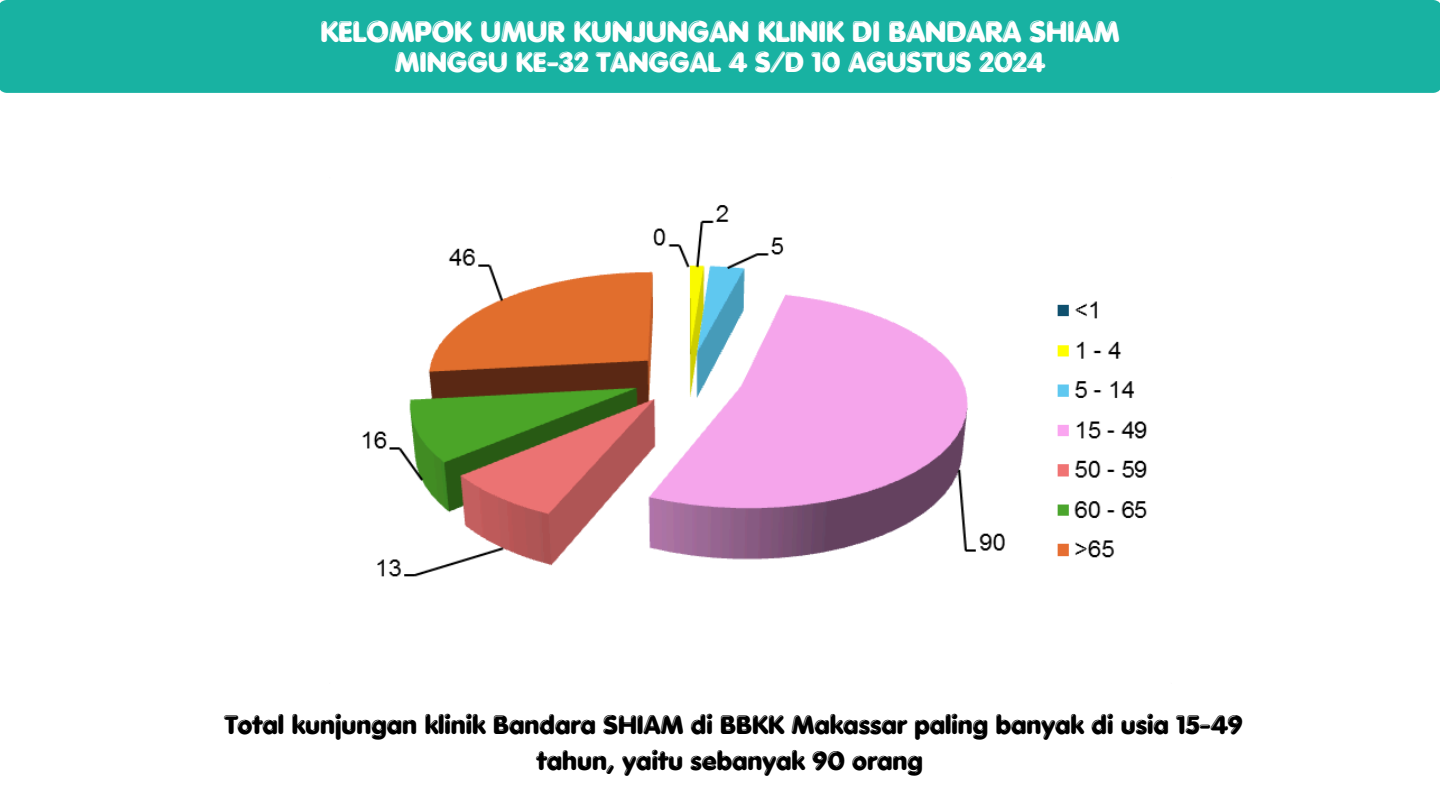
<style>
.page{position:relative;width:1440px;height:810px;background:#fff}
.page>*{position:absolute;margin:0;border:0;box-sizing:border-box;transform-origin:0 0}
.t1{font:29.2px "VAG Rounded Next Shine";color:#fff}
.t2{font:27.9px "VAG Rounded Next Shine";color:#fff}
.t3{font:26px/36px "VAG Rounded Next Shine";color:#000;text-align:center}
</style>
<div class="page">
<div style="left:0;top:0;width:1440px;height:93px;background:#18b2a2"></div>
<img style="left:362px;top:205px;width:785px;height:372px">
<h1 class="t1" style="left:320px;top:11px;width:801px">KELOMPOK UMUR KUNJUNGAN KLINIK DI BANDARA SHIAM</h1>
<h1 class="t2" style="left:395px;top:43px;width:652px">MINGGU KE-32 TANGGAL 4 S/D 10 AGUSTUS 2024</h1>
<p class="t3" style="left:225px;top:707px;width:1019px">Total kunjungan klinik Bandara SHIAM di BBKK Makassar paling banyak di usia 15-49 tahun, yaitu sebanyak 90 orang</p>
</div>
